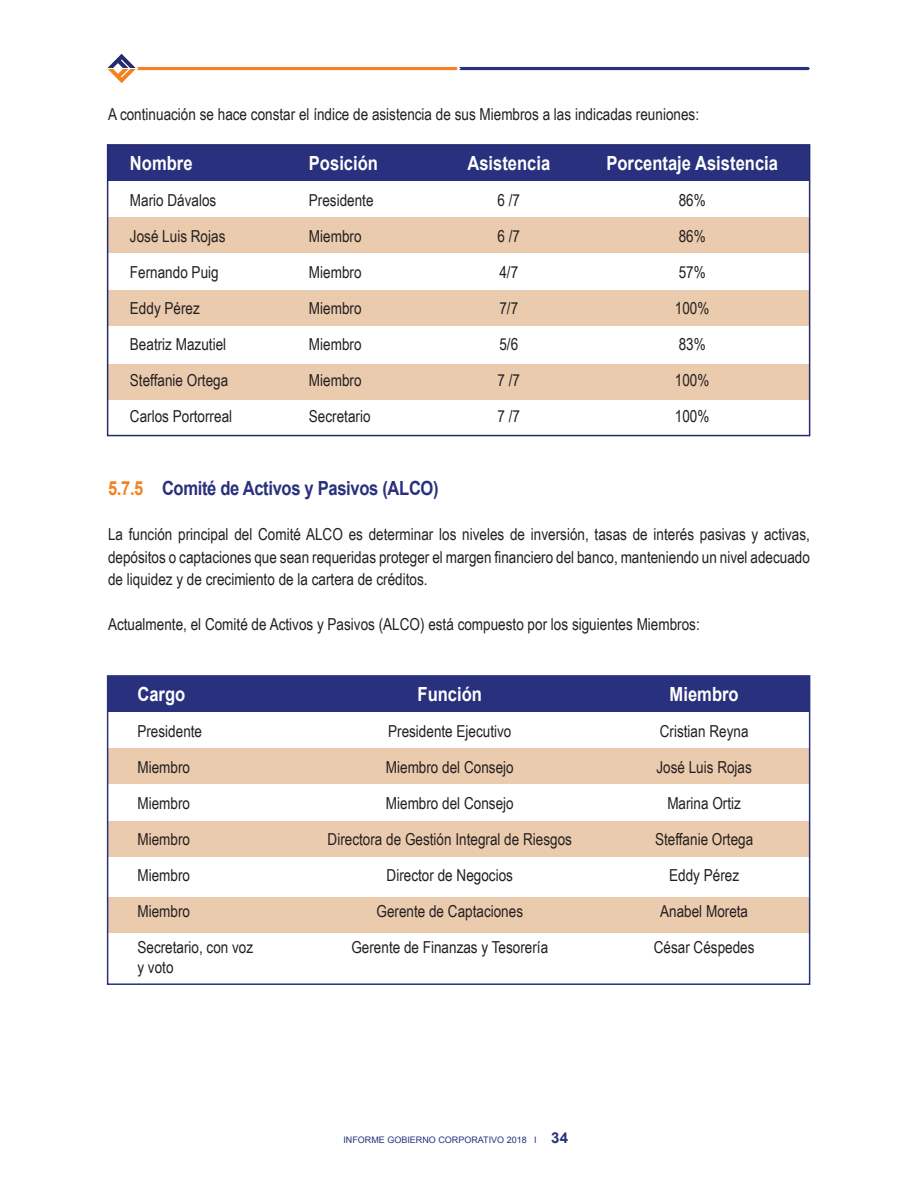
<style>
.page{position:relative;width:918px;height:1188px;background:#fff}
.page>*{position:absolute;margin:0;border:0;box-sizing:border-box;transform-origin:0 0}
.t1{font:700 19.5px "Arial";color:#fff;scale:.85 1}
.t2{font:700 19.5px "Arial";letter-spacing:-.02em;color:#29307d;scale:.85 1}
.t3{font:16.5px/36px "Arial Narrow";color:#231f20}
.t4{font:9px "Arial";color:#29307d}
.s1{color:#f58220}
.s2{font-weight:700;font-size:15px}
</style>
<div class="page">
<svg style="left:107px;top:54px;width:703px;height:29px"></svg>
<div style="left:108px;top:217px;width:702px;height:36px;background:#ebcbae"></div>
<div style="left:108px;top:290px;width:702px;height:36px;background:#ebcbae"></div>
<div style="left:108px;top:364px;width:702px;height:36px;background:#ebcbae"></div>
<div style="left:108px;top:145px;width:702px;height:36px;background:#29307d"></div>
<div style="left:108px;top:748px;width:702px;height:36px;background:#ebcbae"></div>
<div style="left:108px;top:821px;width:702px;height:36px;background:#ebcbae"></div>
<div style="left:108px;top:897px;width:702px;height:36px;background:#ebcbae"></div>
<div style="left:108px;top:676px;width:702px;height:36px;background:#29307d"></div>
<div style="left:107px;top:144px;width:703px;height:292px;border:2px solid #25296e"></div>
<div style="left:107px;top:675px;width:703px;height:310px;border:2px solid #29307d"></div>
<p class="t3" style="left:108px;top:96px;width:593px">A continuación se hace constar el índice de asistencia de sus Miembros a las indicadas reuniones:</p>
<p class="t1" style="left:606px;top:150px;width:203px">Porcentaje Asistencia</p>
<p class="t3" style="left:675px;top:182px;width:36px">86%<br>86%<br>57%<br>100%<br>83%<br>100%<br>100%</p>
<p class="t1" style="left:309px;top:150px;width:83px">Posición</p>
<p class="t3" style="left:309px;top:182px;width:66px">Presidente<br>Miembro<br>Miembro<br>Miembro<br>Miembro<br>Miembro<br>Secretario</p>
<p class="t1" style="left:130px;top:150px;width:75px">Nombre</p>
<p class="t3" style="left:130px;top:182px;width:104px">Mario Dávalos<br>José Luis Rojas<br>Fernando Puig<br>Eddy Pérez<br>Beatriz Mazutiel<br>Steffanie Ortega<br>Carlos Portorreal</p>
<p class="t1" style="left:467px;top:150px;width:99px">Asistencia</p>
<p class="t3" style="left:498px;top:182px;width:24px;text-align:justify">6 /7<br>6 /7<br>4/7<br>7/7<br>5/6<br>7 /7<br>7 /7</p>
<p class="t2" style="left:108px;top:475px;width:391px"><span class="s1">5.7.5</span> Comité de Activos y Pasivos (ALCO)</p>
<p class="t3" style="left:108px;top:523px;width:704px;line-height:22.5px;text-align:justify">La función principal del Comité ALCO es determinar los niveles de inversión, tasas de interés pasivas y activas, depósitos o captaciones que sean requeridas proteger el margen financiero del banco, manteniendo un nivel adecuado de liquidez y de crecimiento de la cartera de créditos.</p>
<p class="t3" style="left:108px;top:606px;width:593px">Actualmente, el Comité de Activos y Pasivos (ALCO) está compuesto por los siguientes Miembros:</p>
<p class="t1" style="left:137px;top:682px;width:58px">Cargo</p>
<p class="t3" style="left:137px;top:713px;width:117px">Presidente<br>Miembro<br>Miembro<br>Miembro<br>Miembro<br>Miembro<br>Secretario, con voz</p>
<p class="t3" style="left:137px;top:948px;width:38px">y voto</p>
<p class="t1" style="left:418px;top:682px;width:77px">Función</p>
<p class="t3" style="left:328px;top:713px;width:246px;text-align:center">Presidente Ejecutivo<br>Miembro del Consejo<br>Miembro del Consejo<br>Directora de Gestión Integral de Riesgos<br>Director de Negocios<br>Gerente de Captaciones<br>Gerente de Finanzas y Tesorería</p>
<p class="t4" style="left:343px;top:1134px;width:226px">INFORME GOBIERNO CORPORATIVO 2018 I <span class="s2">34</span></p>
<p class="t1" style="left:670px;top:682px;width:83px">Miembro</p>
<p class="t3" style="left:654px;top:713px;width:102px;text-align:center">Cristian Reyna<br>José Luis Rojas<br>Marina Ortiz<br>Steffanie Ortega<br>Eddy Pérez<br>Anabel Moreta<br>César Céspedes</p>
</div>
